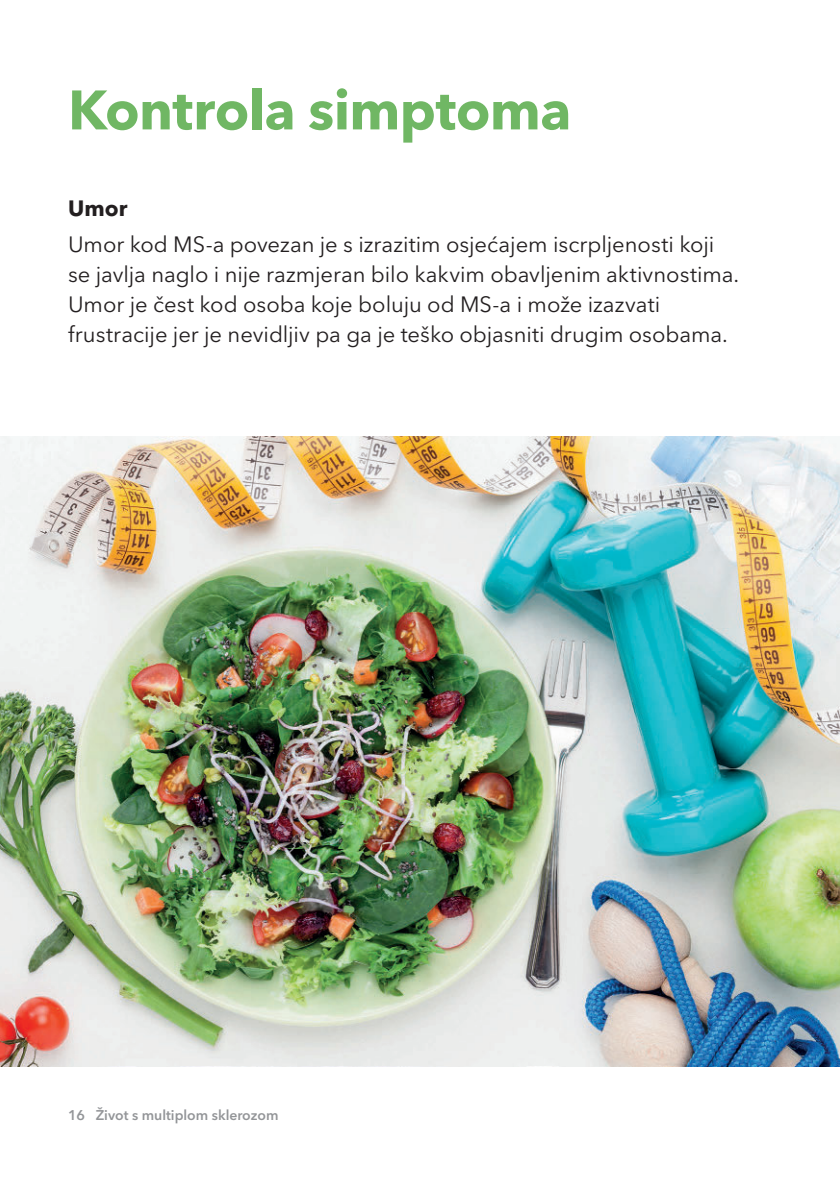
<style>
.page{position:relative;width:840px;height:1191px;background:#fff}
.page>*{position:absolute;margin:0;border:0;box-sizing:border-box;transform-origin:0 0}
.t1{font:700 55px "Avenir Next LT Pro";letter-spacing:-.01em;color:#70b764}
.t2{font:22px/30px "Avenir Next LT Pro";letter-spacing:-.005em;color:#231f20}
.t3{font:700 22px "Avenir Next LT Pro";color:#231f20}
.t4{font:600 14px "Avenir Next LT Pro";color:#939598}
</style>
<div class="page">
<img style="left:0;top:436px;width:839px;height:630px">
<h1 class="t1" style="left:68px;top:76px;width:504px">Kontrola simptoma</h1>
<p class="t3" style="left:68px;top:195px;width:61px">Umor</p>
<p class="t2" style="left:68px;top:229px;width:672px">Umor kod MS-a povezan je s izrazitim osjećajem iscrpljenosti koji se javlja naglo i nije razmjeran bilo kakvim obavljenim aktivnostima.<br>Umor je čest kod osoba koje boluju od MS-a i može izazvati frustracije jer je nevidljiv pa ga je teško objasniti drugim osobama.</p>
<p class="t4" style="left:68px;top:1106px;width:212px">16 Život s multiplom sklerozom</p>
</div>
